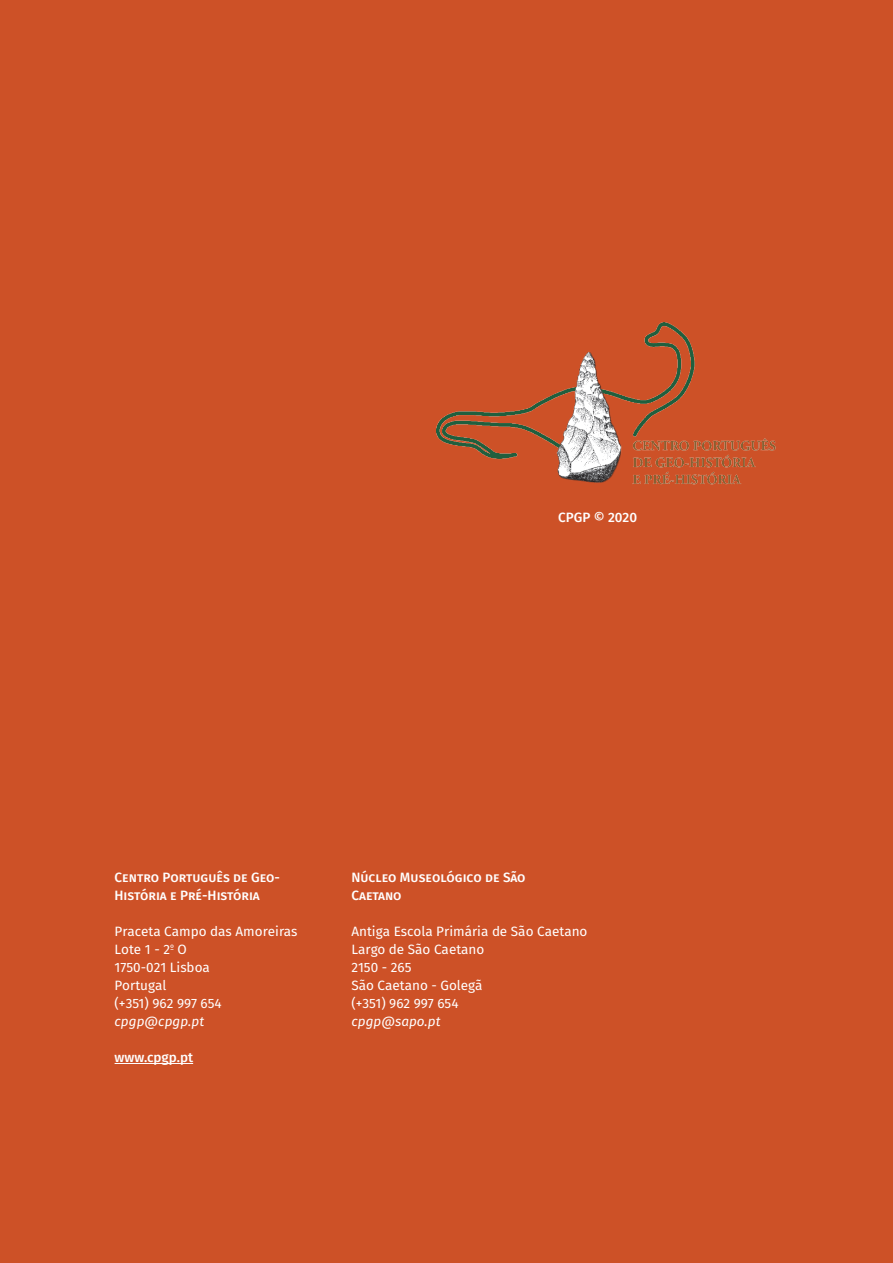
<style>
.page{position:relative;width:893px;height:1263px;background:#cd5127}
.page>*{position:absolute;margin:0;border:0;box-sizing:border-box;transform-origin:0 0}
.Contact_Information{font:13.5px "Fira Sans";color:#fff}
.Contact_Information-2{font:500 13.5px/18px "Fira Sans";color:#fff}
.Contact_Information-3{font:italic 13.5px "Fira Sans";color:#fff}
</style>
<div class="page">
<img style="left:436px;top:323px;width:340px;height:162px">
<hr style="left:115px;top:1063px;width:78px;height:1px;background:#fff">
<p class="Contact_Information-2" style="left:558px;top:508px;width:81px">CPGP © 2020</p>
<p class="Contact_Information-2" style="left:115px;top:868px;width:167px">Centro Português de Geo-<br>História e Pré-História</p>
<p class="Contact_Information" style="left:115px;top:922px;width:185px">Praceta Campo das Amoreiras</p>
<p class="Contact_Information" style="left:115px;top:940px;width:74px">Lote 1 - 2<sup>º</sup> O</p>
<p class="Contact_Information" style="left:115px;top:958px;width:97px">1750-021 Lisboa</p>
<p class="Contact_Information" style="left:115px;top:976px;width:53px">Portugal</p>
<p class="Contact_Information" style="left:115px;top:994px;width:109px">(+351) 962 997 654</p>
<p class="Contact_Information-3" style="left:115px;top:1012px;width:91px">cpgp@cpgp.pt</p>
<p class="Contact_Information-2" style="left:115px;top:1048px;width:80px">www.cpgp.pt</p>
<p class="Contact_Information-2" style="left:351px;top:868px;width:176px">Núcleo Museológico de São<br>Caetano</p>
<p class="Contact_Information" style="left:351px;top:922px;width:238px">Antiga Escola Primária de São Caetano</p>
<p class="Contact_Information" style="left:351px;top:940px;width:135px">Largo de São Caetano</p>
<p class="Contact_Information" style="left:351px;top:958px;width:62px">2150 - 265</p>
<p class="Contact_Information" style="left:351px;top:976px;width:133px">São Caetano - Golegã</p>
<p class="Contact_Information" style="left:351px;top:994px;width:109px">(+351) 962 997 654</p>
<p class="Contact_Information-3" style="left:351px;top:1012px;width:91px">cpgp@sapo.pt</p>
</div>
